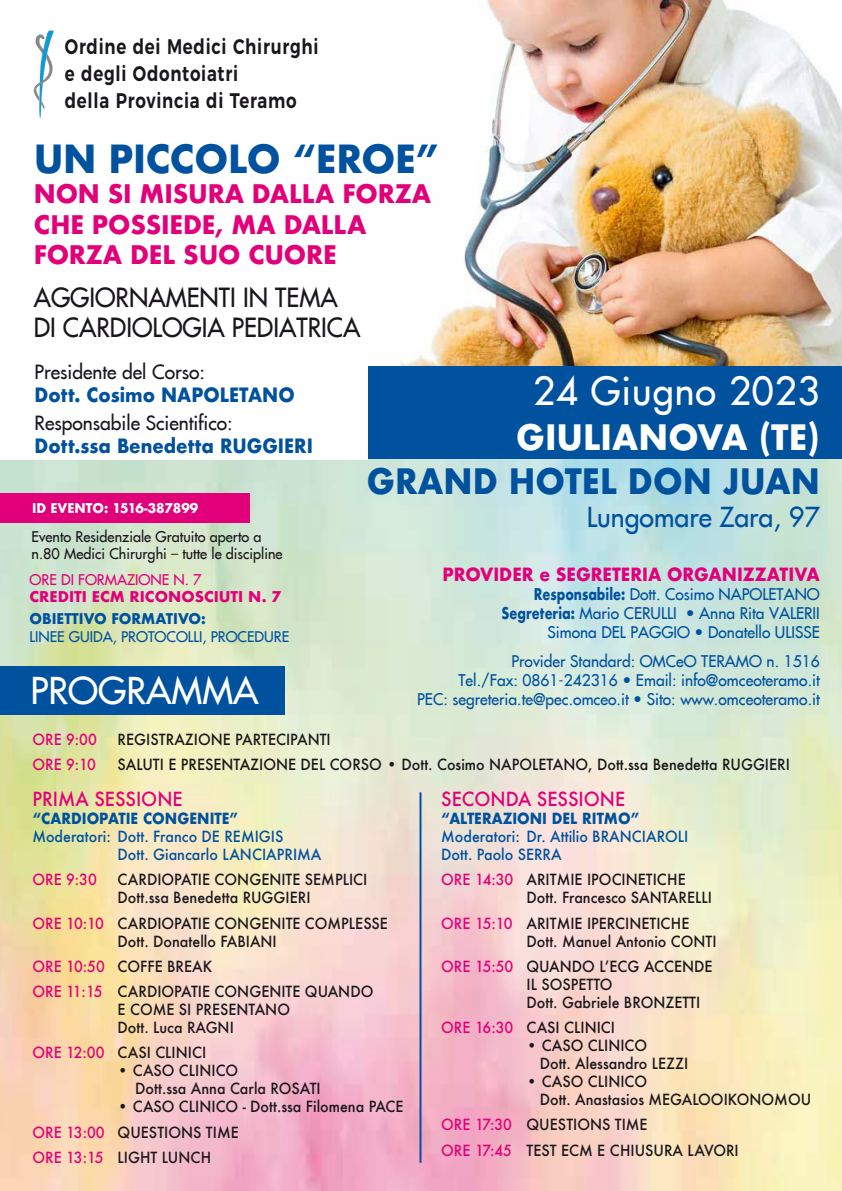
<style>
.page{position:relative;width:842px;height:1191px;background:#fff}
.page>*{position:absolute;margin:0;border:0;box-sizing:border-box;transform-origin:0 0}
.t1{font:38px "Futura";letter-spacing:.025em;color:#fff}
.t2{font:700 37.7px "Futura";letter-spacing:-.01em;color:#00519e}
.t3{font:36.2px "Futura";color:#fff}
.t4{font:700 34px "Futura";color:#00519e;scale:.94 1}
.t5{font:700 34px "Futura";color:#fff;scale:.96 1}
.t6{font:27px "Futura";color:#00519e}
.t7{font:25.9px/29.6px "Futura";color:#1a171c;scale:.95 1}
.t8{font:700 24.9px/30.2px "Futura";letter-spacing:-.01em;color:#e2007a}
.t9{font:600 21.1px/27px "Montserrat";letter-spacing:.045em;color:#1a171c;scale:.79 1}
.t10{font:700 19.2px "Futura";color:#00519e;scale:.92 1}
.t11{font:19.2px "Futura";color:#1a171c}
.t12{font:500 18.9px "Futura";color:#e2007a;scale:.95 1}
.t13{font:700 17.7px "Futura";color:#e2007a;scale:.94 1}
.t14{font:15.8px/18.9px "Futura";color:#00519e;text-align:right}
.t15{font:500 15px/18px "Futura";color:#1a171c;scale:.95 1}
.t16{font:500 15px/18px "Futura";color:#00519e;scale:.95 1}
.t17{font:700 15px "Futura";color:#00519e;scale:.91 1}
.t18{font:500 15px "Futura";color:#e2007a;scale:.95 1}
.t19{font:14.4px/17.3px "Futura";color:#1a171c}
.t20{font:14.4px "Futura";color:#00519e}
.t21{font:700 14.4px "Futura";color:#e2007a}
.t22{font:700 14.4px "Futura";color:#00519e;scale:.95 1}
.t23{font:14.4px "Futura";color:#e2007a}
.t24{font:700 13.1px "Futura";color:#fff;scale:.95 1}
.s1{font-weight:700}
.s2{color:#e2007a}
</style>
<div class="page">
<img style="left:0;top:365px;width:842px;height:826px">
<div style="left:269px;top:366px;width:573px;height:93px;background:#00519e"></div>
<div style="left:0;top:493px;width:250px;height:29px;background:#e2007a"></div>
<img style="left:399px;top:0;width:443px;height:365px">
<div style="left:0;top:0;width:368px;height:460px;background:#fff"></div>
<svg style="left:34px;top:30px;width:20px;height:88px"></svg>
<div style="left:0;top:667px;width:285px;height:48px;background:#00519e"></div>
<hr style="left:419px;top:792px;width:2px;height:370px;background:#00519e">
<h3 class="t9" style="left:65px;top:32px;width:322px">Ordine dei Medici Chirurghi e degli Odontoiatri<br>della Provincia di Teramo</h3>
<h2 class="t2" style="left:34px;top:132px;width:407px">UN PICCOLO “EROE”</h2>
<h3 class="t8" style="left:34px;top:179px;width:399px">NON SI MISURA DALLA FORZA<br>CHE POSSIEDE, MA DALLA<br>FORZA DEL SUO CUORE</h3>
<h3 class="t7" style="left:34px;top:283px;width:345px">AGGIORNAMENTI IN TEMA<br>DI CARDIOLOGIA PEDIATRICA</h3>
<p class="t11" style="left:35px;top:359px;width:172px">Presidente del Corso:</p>
<p class="t10" style="left:35px;top:381px;width:284px">Dott. Cosimo NAPOLETANO</p>
<p class="t11" style="left:35px;top:410px;width:200px">Responsabile Scientifico:</p>
<p class="t10" style="left:35px;top:432px;width:304px">Dott.ssa Benedetta RUGGIERI</p>
<h1 class="t1" style="left:533px;top:366px;width:288px">24 Giugno 2023</h1>
<h3 class="t5" style="left:516px;top:413px;width:318px">GIULIANOVA (TE)</h3>
<h3 class="t4" style="left:367px;top:457px;width:483px">GRAND HOTEL DON JUAN</h3>
<h3 class="t6" style="left:587px;top:499px;width:234px">Lungomare Zara, 97</h3>
<p class="t24" style="left:32px;top:498px;width:176px">ID EVENTO: 1516-387899</p>
<p class="t19" style="left:32px;top:528px;width:253px">Evento Residenziale Gratuito aperto a n.80 Medici Chirurghi – tutte le discipline</p>
<p class="t23" style="left:30px;top:570px;width:174px">ORE DI FORMAZIONE N. 7</p>
<p class="t21" style="left:30px;top:586px;width:253px">CREDITI ECM RICONOSCIUTI N. 7</p>
<p class="t22" style="left:30px;top:608px;width:187px">OBIETTIVO FORMATIVO:</p>
<p class="t20" style="left:30px;top:627px;width:261px">LINEE GUIDA, PROTOCOLLI, PROCEDURE</p>
<p class="t13" style="left:442px;top:561px;width:403px">PROVIDER e SEGRETERIA ORGANIZZATIVA</p>
<p class="t14" style="left:501px;top:584px;width:320px"><span class="s1">Responsabile:</span> Dott. Cosimo NAPOLETANO<br><span class="s1">Segreteria:</span> Mario CERULLI • Anna Rita VALERII<br>Simona DEL PAGGIO • Donatello ULISSE</p>
<p class="t14" style="left:417px;top:652px;width:404px">Provider Standard: OMCeO TERAMO n. 1516<br>Tel./Fax: 0861-242316 • Email: info@omceoteramo.it<br>PEC: segreteria.te@pec.omceo.it • Sito: www.omceoteramo.it</p>
<h3 class="t3" style="left:31px;top:666px;width:230px">PROGRAMMA</h3>
<p class="t18" style="left:32px;top:729px;width:69px">ORE 9:00</p>
<p class="t15" style="left:118px;top:730px;width:226px">REGISTRAZIONE PARTECIPANTI</p>
<p class="t18" style="left:32px;top:754px;width:68px">ORE 9:10</p>
<p class="t15" style="left:118px;top:755px;width:709px">SALUTI E PRESENTAZIONE DEL CORSO • Dott. Cosimo NAPOLETANO, Dott.ssa Benedetta RUGGIERI</p>
<p class="t12" style="left:32px;top:786px;width:160px">PRIMA SESSIONE</p>
<p class="t17" style="left:32px;top:807px;width:228px">“CARDIOPATIE CONGENITE”</p>
<p class="t16" style="left:118px;top:827px;width:216px;text-indent:-85px">Moderatori: Dott. Franco DE REMIGIS<br>Dott. Giancarlo LANCIAPRIMA</p>
<p class="t18" style="left:32px;top:869px;width:69px">ORE 9:30</p>
<p class="t15" style="left:118px;top:870px;width:264px">CARDIOPATIE CONGENITE SEMPLICI<br>Dott.ssa Benedetta RUGGIERI</p>
<p class="t15" style="left:118px;top:914px;width:286px;text-indent:-85px"><span class="s2">ORE 10:10</span> CARDIOPATIE CONGENITE COMPLESSE<br>Dott. Donatello FABIANI</p>
<p class="t15" style="left:32px;top:953px;width:360px;line-height:25.2px"><span class="s2">ORE 10:50</span> COFFE BREAK<br><span class="s2">ORE 11:15</span> CARDIOPATIE CONGENITE QUANDO</p>
<p class="t15" style="left:118px;top:1000px;width:183px">E COME SI PRESENTANO<br>Dott. Luca RAGNI</p>
<p class="t15" style="left:32px;top:1043px;width:184px"><span class="s2">ORE 12:00</span> CASI CLINICI</p>
<p class="t15" style="left:135px;top:1061px;width:197px;text-indent:-18px">• CASO CLINICO<br>Dott.ssa Anna Carla ROSATI</p>
<p class="t15" style="left:32px;top:1094px;width:392px;line-height:25.2px;text-indent:85px">• CASO CLINICO - Dott.ssa Filomena PACE<br><span class="s2">ORE 13:00</span> QUESTIONS TIME<br><span class="s2">ORE 13:15</span> LIGHT LUNCH</p>
<p class="t12" style="left:441px;top:786px;width:195px">SECONDA SESSIONE</p>
<p class="t17" style="left:441px;top:807px;width:219px">“ALTERAZIONI DEL RITMO”</p>
<p class="t16" style="left:441px;top:827px;width:261px">Moderatori: Dr. Attilio BRANCIAROLI<br>Dott. Paolo SERRA</p>
<p class="t15" style="left:526px;top:870px;width:197px;text-indent:-85px"><span class="s2">ORE 14:30</span> ARITMIE IPOCINETICHE<br>Dott. Francesco SANTARELLI</p>
<p class="t15" style="left:526px;top:913px;width:202px;text-indent:-85px"><span class="s2">ORE 15:10</span> ARITMIE IPERCINETICHE<br>Dott. Manuel Antonio CONTI</p>
<p class="t15" style="left:526px;top:957px;width:197px;text-indent:-85px"><span class="s2">ORE 15:50</span> QUANDO LʼECG ACCENDE<br>IL SOSPETTO<br>Dott. Gabriele BRONZETTI</p>
<p class="t15" style="left:441px;top:1018px;width:184px"><span class="s2">ORE 16:30</span> CASI CLINICI</p>
<p class="t15" style="left:540px;top:1036px;width:158px;text-indent:-13px">• CASO CLINICO<br>Dott. Alessandro LEZZI</p>
<p class="t15" style="left:540px;top:1072px;width:287px;text-indent:-13px">• CASO CLINICO<br>Dott. Anastasios MEGALOOIKONOMOU</p>
<p class="t15" style="left:441px;top:1112px;width:315px;line-height:25.2px"><span class="s2">ORE 17:30</span> QUESTIONS TIME<br><span class="s2">ORE 17:45</span> TEST ECM E CHIUSURA LAVORI</p>
</div>
